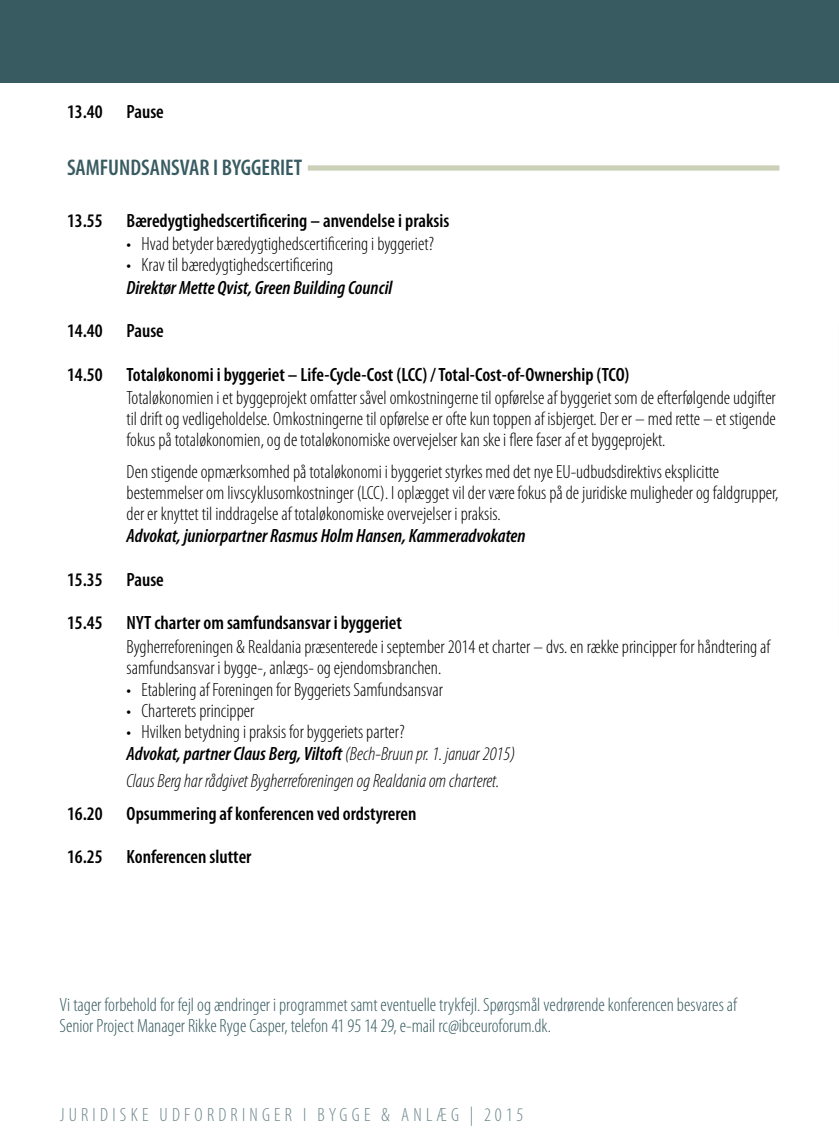
<style>
.page{position:relative;width:839px;height:1141px;background:#fff}
.page>*{position:absolute;margin:0;border:0;box-sizing:border-box;transform-origin:0 0}
.t1{font:600 condensed 22.75px "Myriad Pro";color:#385b61}
.t2{font:300 condensed 19.25px/21px "Myriad Pro";color:#000}
.t3{font:600 condensed 19.25px "Myriad Pro";color:#000}
.t4{font:300 condensed 19.25px/21px "Myriad Pro";letter-spacing:-.005em;color:#385b61}
.t5{font:italic 600 condensed 19.25px "Myriad Pro";color:#000}
.t6{font:italic 300 condensed 19.25px "Myriad Pro";color:#000}
.t7{font:300 condensed 19.25px "Myriad Pro";letter-spacing:.22em;color:#6d868b}
.s1{font-weight:600;font-style:italic}
.s2{font-style:italic}
</style>
<div class="page">
<div style="left:0;top:0;width:838px;height:83px;background:#385b61"></div>
<hr style="left:838px;top:0;width:1px;height:1141px;background:#385b61">
<hr style="left:838px;top:371px;width:1px;height:351px;background:#fff">
<div style="left:308px;top:165px;width:471px;height:6px;background:#cbd0b9"></div>
<p class="t3" style="left:67px;top:99px;width:98px">13.40 Pause</p>
<p class="t1" style="left:67px;top:153px;width:237px">SAMFUNDSANSVAR I BYGGERIET</p>
<p class="t3" style="left:67px;top:208px;width:384px">13.55 Bæredygtighedscertificering – anvendelse i praksis</p>
<p class="t2" style="left:126px;top:233px;width:309px">• Hvad betyder bæredygtighedscertificering i byggeriet?</p>
<p class="t2" style="left:126px;top:254px;width:208px">• Krav til bæredygtighedscertificering</p>
<p class="t5" style="left:126px;top:276px;width:267px">Direktør Mette Qvist, Green Building Council</p>
<p class="t3" style="left:67px;top:319px;width:98px">14.40 Pause</p>
<p class="t3" style="left:67px;top:362px;width:563px">14.50 Totaløkonomi i byggeriet – Life-Cycle-Cost (LCC) / Total-Cost-of-Ownership (TCO)</p>
<p class="t2" style="left:126px;top:387px;width:650px;text-align:justify">Totaløkonomien i et byggeprojekt omfatter såvel omkostningerne til opførelse af byggeriet som de efterfølgende udgifter til drift og vedligeholdelse. Omkostningerne til opførelse er ofte kun toppen af isbjerget. Der er – med rette – et stigende fokus på totaløkonomien, og de totaløkonomiske overvejelser kan ske i flere faser af et byggeprojekt.</p>
<p class="t2" style="left:126px;top:461px;width:653px">Den stigende opmærksomhed på totaløkonomi i byggeriet styrkes med det nye EU-udbudsdirektivs eksplicitte bestemmelser om livscyklusomkostninger (LCC). I oplægget vil der være fokus på de juridiske muligheder og faldgrupper, der er knyttet til inddragelse af totaløkonomiske overvejelser i praksis.</p>
<p class="t5" style="left:126px;top:524px;width:400px">Advokat, juniorpartner Rasmus Holm Hansen, Kammeradvokaten</p>
<p class="t3" style="left:67px;top:567px;width:98px">15.35 Pause</p>
<p class="t3" style="left:67px;top:611px;width:336px">15.45 NYT charter om samfundsansvar i byggeriet</p>
<p class="t2" style="left:126px;top:636px;width:645px">Bygherreforeningen &amp; Realdania præsenterede i september 2014 et charter – dvs. en række principper for håndtering af samfundsansvar i bygge-, anlægs- og ejendomsbranchen.</p>
<p class="t2" style="left:126px;top:679px;width:318px">• Etablering af Foreningen for Byggeriets Samfundsansvar</p>
<p class="t2" style="left:126px;top:700px;width:129px">• Charterets principper</p>
<p class="t2" style="left:126px;top:720px;width:390px;line-height:22.4px">• Hvilken betydning i praksis for byggeriets parter?<br><span class="s1">Advokat, partner Claus Berg, Viltoft</span> <span class="s2">(Bech-Bruun pr. 1. januar 2015)</span></p>
<p class="t6" style="left:126px;top:769px;width:374px">Claus Berg har rådgivet Bygherreforeningen og Realdania om charteret.</p>
<p class="t3" style="left:67px;top:801px;width:351px">16.20 Opsummering af konferencen ved ordstyreren</p>
<p class="t3" style="left:67px;top:845px;width:186px">16.25 Konferencen slutter</p>
<p class="t4" style="left:60px;top:994px;width:678px">Vi tager forbehold for fejl og ændringer i programmet samt eventuelle trykfejl. Spørgsmål vedrørende konferencen besvares af<br>Senior Project Manager Rikke Ryge Casper, telefon 41 95 14 29, e-mail rc@ibceuroforum.dk.</p>
<p class="t7" style="left:60px;top:1104px;width:465px">JURIDISKE UDFORDRINGER I BYGGE &amp; ANLÆG | 2015</p>
</div>
